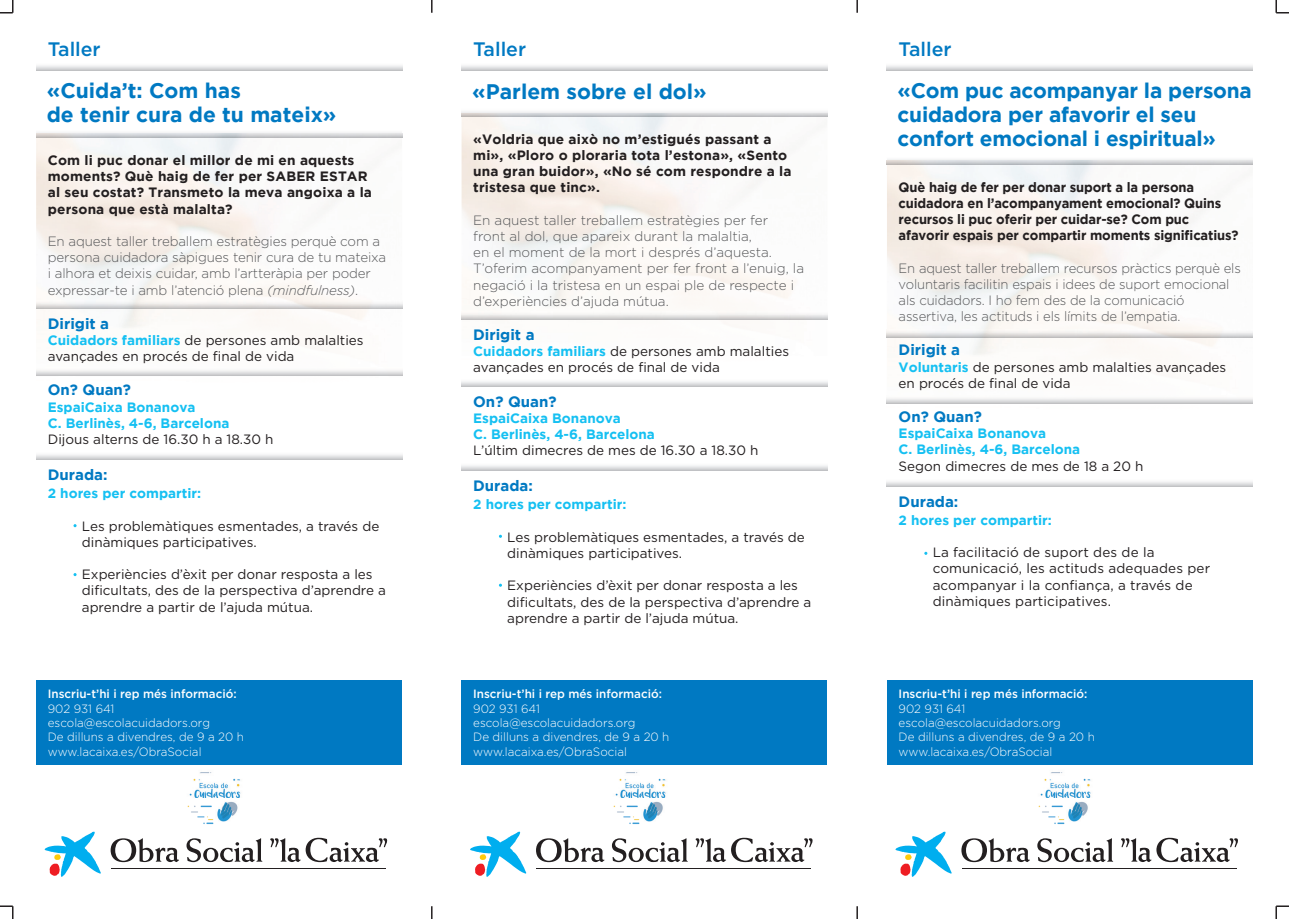
<style>
.page{position:relative;width:1289px;height:919px;background:#fff}
.page>*{position:absolute;margin:0;border:0;box-sizing:border-box;transform-origin:0 0}
.t1{font:700 21px/24px "Gotham";letter-spacing:-.01em;color:#0079c2}
.t2{font:500 19.5px "Gotham";color:#0079c2}
.t3{font:700 15px "Gotham";color:#0079c2}
.t4{font:13.5px/16.2px "Gotham";color:#231f20}
.t5{font:300 13.5px/16.2px "Gotham";letter-spacing:-.01em;color:#57585a}
.t6{font:700 13.5px/16.2px "Gotham";letter-spacing:.01em;color:#231f20}
.t7{font:700 13.5px/16.2px "Gotham";color:#15c0f2}
.t8{font:700 13.5px/16.2px "Gotham";letter-spacing:-.01em;color:#231f20;scale:.96 1}
.t9{font:300 12px/14.4px "Gotham";color:#fff}
.t10{font:500 12px "Gotham";color:#fff}
.s1{font-style:italic}
.s2{font-weight:700;color:#15c0f2}
</style>
<div class="page">
<svg style="left:895px;top:831px;width:56px;height:45px"></svg>
<svg style="left:1121px;top:837px;width:117px;height:25px"></svg>
<svg style="left:961px;top:838px;width:68px;height:24px"></svg>
<svg style="left:1037px;top:838px;width:76px;height:24px"></svg>
<hr style="left:961px;top:867px;width:275px;height:1px;background:#231f20">
<div style="left:887px;top:680px;width:365px;height:84px;background:#0079c2"></div>
<img style="left:1038px;top:772px;width:53px;height:53px">
<svg style="left:73px;top:524px;width:4px;height:3px"></svg>
<svg style="left:73px;top:573px;width:4px;height:3px"></svg>
<img style="left:36px;top:368px;width:366px;height:7px">
<img style="left:36px;top:452px;width:366px;height:7px">
<img style="left:36px;top:301px;width:366px;height:7px">
<svg style="left:45px;top:831px;width:56px;height:45px"></svg>
<svg style="left:270px;top:837px;width:118px;height:25px"></svg>
<svg style="left:111px;top:838px;width:68px;height:24px"></svg>
<svg style="left:186px;top:838px;width:76px;height:24px"></svg>
<hr style="left:111px;top:867px;width:275px;height:1px;background:#231f20">
<div style="left:36px;top:680px;width:366px;height:84px;background:#0079c2"></div>
<img style="left:187px;top:772px;width:54px;height:53px">
<img style="left:461px;top:116px;width:157px;height:471px">
<svg style="left:499px;top:534px;width:3px;height:4px"></svg>
<img style="left:461px;top:378px;width:366px;height:8px">
<img style="left:461px;top:462px;width:366px;height:8px">
<img style="left:461px;top:311px;width:366px;height:8px">
<svg style="left:470px;top:831px;width:56px;height:45px"></svg>
<svg style="left:695px;top:837px;width:118px;height:25px"></svg>
<svg style="left:536px;top:838px;width:68px;height:24px"></svg>
<svg style="left:612px;top:838px;width:75px;height:24px"></svg>
<hr style="left:536px;top:867px;width:275px;height:1px;background:#231f20">
<div style="left:461px;top:680px;width:366px;height:84px;background:#0079c2"></div>
<img style="left:613px;top:772px;width:53px;height:53px">
<svg style="left:431px;top:0;width:1px;height:13px"></svg>
<svg style="left:856px;top:0;width:2px;height:13px"></svg>
<svg style="left:431px;top:906px;width:1px;height:12px"></svg>
<svg style="left:856px;top:906px;width:2px;height:12px"></svg>
<svg style="left:1275px;top:905px;width:13px;height:13px"></svg>
<svg style="left:1275px;top:0;width:13px;height:14px"></svg>
<svg style="left:0;top:0;width:14px;height:14px"></svg>
<svg style="left:0;top:905px;width:14px;height:13px"></svg>
<h2 class="t2" style="left:48px;top:37px;width:54px">Taller</h2>
<h1 class="t1" style="left:47px;top:78px;width:291px">«Cuida’t: Com has<br>de tenir cura de tu mateix»</h1>
<p class="t6" style="left:48px;top:152px;width:326px">Com li puc donar el millor de mi en aquests moments? Què haig de fer per SABER ESTAR al seu costat? Transmeto la meva angoixa a la persona que està malalta?</p>
<p class="t5" style="left:48px;top:233px;width:340px">En aquest taller treballem estratègies perquè com a persona cuidadora sàpigues tenir cura de tu mateixa i alhora et deixis cuidar, amb l’artteràpia per poder expressar-te i amb l’atenció plena <span class="s1">(mindfulness)</span>.</p>
<p class="t3" style="left:48px;top:315px;width:63px">Dirigit a</p>
<p class="t4" style="left:48px;top:332px;width:317px"><span class="s2">Cuidadors familiars</span> de persones amb malalties avançades en procés de final de vida</p>
<p class="t3" style="left:48px;top:381px;width:85px">On? Quan?</p>
<p class="t7" style="left:48px;top:398px;width:183px">EspaiCaixa Bonanova<br>C. Berlinès, 4-6, Barcelona</p>
<p class="t4" style="left:48px;top:431px;width:227px">Dijous alterns de 16.30 h a 18.30 h</p>
<p class="t3" style="left:48px;top:466px;width:61px">Durada:</p>
<p class="t7" style="left:48px;top:485px;width:155px">2 hores per compartir:</p>
<p class="t4" style="left:82px;top:517px;width:299px">Les problemàtiques esmentades, a través de dinàmiques participatives.</p>
<p class="t4" style="left:82px;top:566px;width:306px">Experiències d’èxit per donar resposta a les dificultats, des de la perspectiva d’aprendre a aprendre a partir de l’ajuda mútua.</p>
<p class="t10" style="left:48px;top:686px;width:190px">Inscriu-t’hi i rep més informació:</p>
<p class="t9" style="left:48px;top:700px;width:198px">902 931 641 escola@escolacuidadors.org<br>De dilluns a divendres, de 9 a 20 h www.lacaixa.es/ObraSocial</p>
<h2 class="t2" style="left:473px;top:37px;width:54px">Taller</h2>
<h1 class="t1" style="left:472px;top:79px;width:236px">«Parlem sobre el dol»</h1>
<p class="t6" style="left:473px;top:130px;width:320px">«Voldria que això no m’estigués passant a mi», «Ploro o ploraria tota l’estona», «Sento una gran buidor», «No sé com respondre a la tristesa que tinc».</p>
<p class="t5" style="left:473px;top:211px;width:332px">En aquest taller treballem estratègies per fer<br>front al dol, que apareix durant la malaltia,<br>en el moment de la mort i després d’aquesta.<br>T’oferim acompanyament per fer front a l’enuig, la negació i la tristesa en un espai ple de respecte i d’experiències d’ajuda mútua.</p>
<p class="t3" style="left:473px;top:326px;width:63px">Dirigit a</p>
<p class="t4" style="left:473px;top:343px;width:317px"><span class="s2">Cuidadors familiars</span> de persones amb malalties avançades en procés de final de vida</p>
<p class="t3" style="left:473px;top:392px;width:85px">On? Quan?</p>
<p class="t7" style="left:473px;top:409px;width:183px">EspaiCaixa Bonanova<br>C. Berlinès, 4-6, Barcelona</p>
<p class="t4" style="left:473px;top:442px;width:287px">L’últim dimecres de mes de 16.30 a 18.30 h</p>
<p class="t3" style="left:473px;top:477px;width:61px">Durada:</p>
<p class="t7" style="left:473px;top:496px;width:155px">2 hores per compartir:</p>
<p class="t4" style="left:507px;top:528px;width:299px">Les problemàtiques esmentades, a través de dinàmiques participatives.</p>
<p class="t4" style="left:507px;top:577px;width:306px">Experiències d’èxit per donar resposta a les dificultats, des de la perspectiva d’aprendre a aprendre a partir de l’ajuda mútua.</p>
<p class="t10" style="left:473px;top:686px;width:190px">Inscriu-t’hi i rep més informació:</p>
<p class="t9" style="left:473px;top:700px;width:198px">902 931 641 escola@escolacuidadors.org<br>De dilluns a divendres, de 9 a 20 h www.lacaixa.es/ObraSocial</p>
<h2 class="t2" style="left:898px;top:37px;width:54px">Taller</h2>
<h1 class="t1" style="left:897px;top:78px;width:356px">«Com puc acompanyar la persona cuidadora per afavorir el seu confort emocional i espiritual»</h1>
<p class="t8" style="left:898px;top:178px;width:355px">Què haig de fer per donar suport a la persona cuidadora en l’acompanyament emocional? Quins recursos li puc oferir per cuidar-se? Com puc afavorir espais per compartir moments significatius?</p>
<p class="t5" style="left:898px;top:259px;width:344px">En aquest taller treballem recursos pràctics perquè els voluntaris facilitin espais i idees de suport emocional als cuidadors. I ho fem des de la comunicació assertiva, les actituds i els límits de l’empatia.</p>
<p class="t3" style="left:898px;top:341px;width:63px">Dirigit a</p>
<p class="t4" style="left:898px;top:358px;width:329px"><span class="s2">Voluntaris</span> de persones amb malalties avançades en procés de final de vida</p>
<p class="t3" style="left:898px;top:408px;width:85px">On? Quan?</p>
<p class="t7" style="left:898px;top:425px;width:183px">EspaiCaixa Bonanova<br>C. Berlinès, 4-6, Barcelona</p>
<p class="t4" style="left:898px;top:457px;width:246px">Segon dimecres de mes de 18 a 20 h</p>
<p class="t3" style="left:898px;top:492px;width:61px">Durada:</p>
<p class="t7" style="left:898px;top:511px;width:155px">2 hores per compartir:</p>
<p class="t4" style="left:932px;top:544px;width:279px">La facilitació de suport des de la comunicació, les actituds adequades per acompanyar i la confiança, a través de dinàmiques participatives.</p>
<p class="t10" style="left:898px;top:686px;width:190px">Inscriu-t’hi i rep més informació:</p>
<p class="t9" style="left:898px;top:700px;width:198px">902 931 641 escola@escolacuidadors.org<br>De dilluns a divendres, de 9 a 20 h www.lacaixa.es/ObraSocial</p>
</div>
